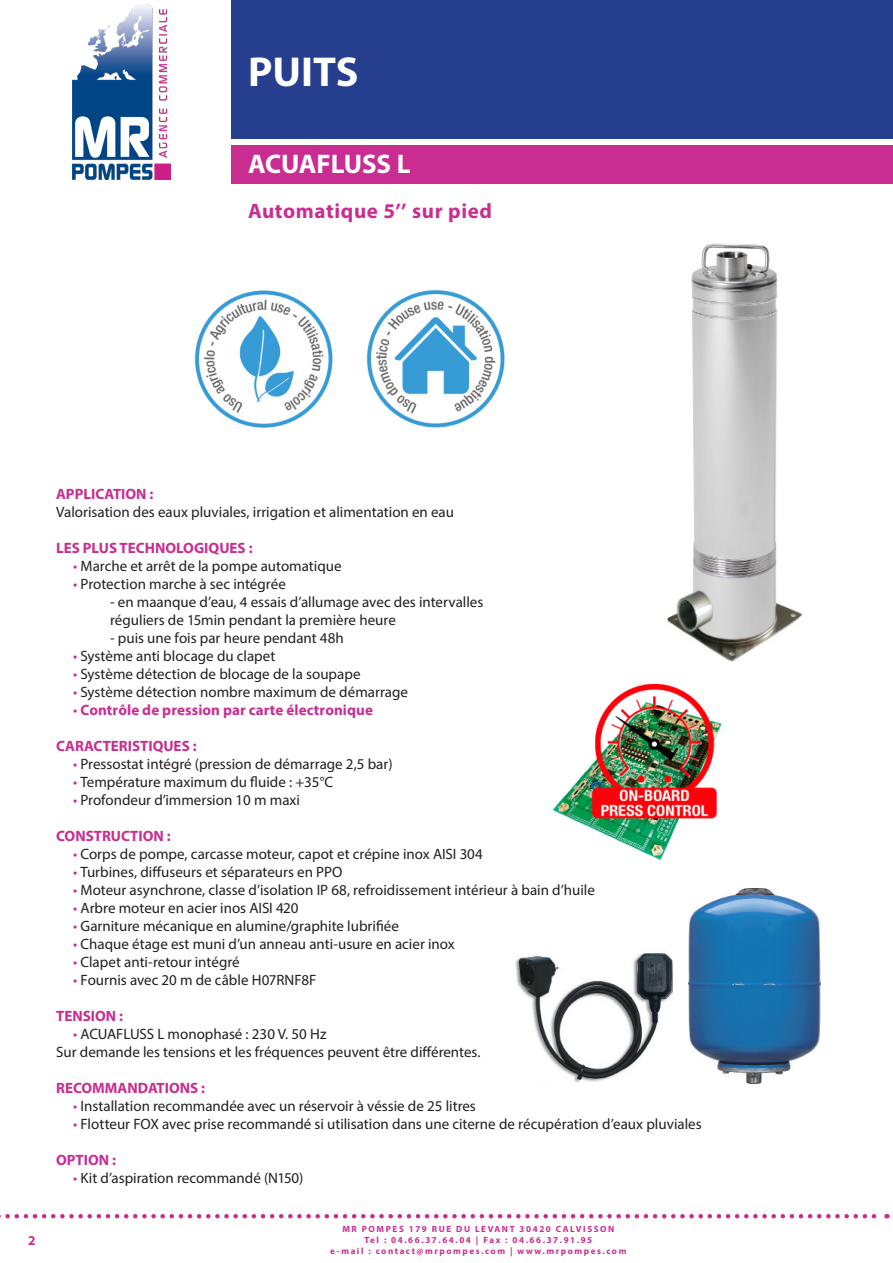
<style>
.page{position:relative;width:893px;height:1263px;background:#fff}
.page>*{position:absolute;margin:0;border:0;box-sizing:border-box;transform-origin:0 0}
.t1{font:700 42px "Myriad Pro";color:#fff}
.t2{font:700 27px "Myriad Pro";color:#fff}
.t3{font:700 21px "Myriad Pro";letter-spacing:.03em;color:#c92d92}
.SsTitre_haut_de_page{font:15px "Myriad Pro";color:#231f20}
.t4{font:700 15px "Myriad Pro";color:#c92d92}
.t5{font:700 13.5px "Myriad Pro";color:#c92d92}
.t6{font:700 9px/10.8px "Myriad Pro";letter-spacing:.175em;color:#c92d92;text-align:center}
.s1{color:#c92d92}
.s2{font-weight:400}
</style>
<div class="page">
<div style="left:231px;top:0;width:662px;height:138px;background:#253f8e"></div>
<div style="left:231px;top:146px;width:662px;height:38px;background:#c92d92"></div>
<img style="left:72px;top:5px;width:98px;height:174px">
<svg style="left:0;top:1214px;width:887px;height:4px"></svg>
<img style="left:553px;top:684px;width:169px;height:176px">
<img style="left:667px;top:243px;width:136px;height:419px">
<img style="left:194px;top:290px;width:139px;height:138px">
<img style="left:366px;top:289px;width:139px;height:139px">
<img style="left:689px;top:889px;width:131px;height:195px">
<img style="left:515px;top:953px;width:158px;height:129px">
<h1 class="t1" style="left:248px;top:44px;width:112px">PUITS</h1>
<h2 class="t2" style="left:248px;top:147px;width:164px">ACUAFLUSS L</h2>
<h3 class="t3" style="left:248px;top:198px;width:245px">Automatique 5’’ sur pied</h3>
<p class="t4" style="left:56px;top:484px;width:99px">APPLICATION :</p>
<p class="SsTitre_haut_de_page" style="left:56px;top:503px;width:399px">Valorisation des eaux pluviales, irrigation et alimentation en eau</p>
<p class="t4" style="left:56px;top:538px;width:198px">LES PLUS TECHNOLOGIQUES :</p>
<p class="SsTitre_haut_de_page" style="left:73px;top:557px;width:270px"><span class="s1">•</span> Marche et arrêt de la pompe automatique</p>
<p class="SsTitre_haut_de_page" style="left:73px;top:575px;width:214px"><span class="s1">•</span> Protection marche à sec intégrée</p>
<p class="SsTitre_haut_de_page" style="left:110px;top:593px;width:375px">- en maanque d’eau, 4 essais d’allumage avec des intervalles</p>
<p class="SsTitre_haut_de_page" style="left:110px;top:611px;width:287px">réguliers de 15min pendant la première heure</p>
<p class="SsTitre_haut_de_page" style="left:110px;top:629px;width:235px">- puis une fois par heure pendant 48h</p>
<p class="SsTitre_haut_de_page" style="left:73px;top:647px;width:204px"><span class="s1">•</span> Système anti blocage du clapet</p>
<p class="SsTitre_haut_de_page" style="left:73px;top:665px;width:289px"><span class="s1">•</span> Système détection de blocage de la soupape</p>
<p class="SsTitre_haut_de_page" style="left:73px;top:683px;width:336px"><span class="s1">•</span> Système détection nombre maximum de démarrage</p>
<p class="t4" style="left:73px;top:700px;width:301px"><span class="s2">•</span> Contrôle de pression par carte électronique</p>
<p class="t4" style="left:56px;top:736px;width:142px">CARACTERISTIQUES :</p>
<p class="SsTitre_haut_de_page" style="left:73px;top:755px;width:321px"><span class="s1">•</span> Pressostat intégré (pression de démarrage 2,5 bar)</p>
<p class="SsTitre_haut_de_page" style="left:73px;top:773px;width:261px"><span class="s1">•</span> Température maximum du fluide : +35°C</p>
<p class="SsTitre_haut_de_page" style="left:73px;top:791px;width:228px"><span class="s1">•</span> Profondeur d’immersion 10 m maxi</p>
<p class="t4" style="left:56px;top:826px;width:116px">CONSTRUCTION :</p>
<p class="SsTitre_haut_de_page" style="left:73px;top:845px;width:411px"><span class="s1">•</span> Corps de pompe, carcasse moteur, capot et crépine inox AISI 304</p>
<p class="SsTitre_haut_de_page" style="left:73px;top:863px;width:271px"><span class="s1">•</span> Turbines, diffuseurs et séparateurs en PPO</p>
<p class="SsTitre_haut_de_page" style="left:73px;top:881px;width:523px"><span class="s1">•</span> Moteur asynchrone, classe d’isolation IP 68, refroidissement intérieur à bain d’huile</p>
<p class="SsTitre_haut_de_page" style="left:73px;top:899px;width:227px"><span class="s1">•</span> Arbre moteur en acier inos AISI 420</p>
<p class="SsTitre_haut_de_page" style="left:73px;top:917px;width:327px"><span class="s1">•</span> Garniture mécanique en alumine/graphite lubrifiée</p>
<p class="SsTitre_haut_de_page" style="left:73px;top:935px;width:383px"><span class="s1">•</span> Chaque étage est muni d’un anneau anti-usure en acier inox</p>
<p class="SsTitre_haut_de_page" style="left:73px;top:953px;width:168px"><span class="s1">•</span> Clapet anti-retour intégré</p>
<p class="SsTitre_haut_de_page" style="left:73px;top:971px;width:245px"><span class="s1">•</span> Fournis avec 20 m de câble H07RNF8F</p>
<p class="t4" style="left:56px;top:1006px;width:68px">TENSION :</p>
<p class="SsTitre_haut_de_page" style="left:73px;top:1025px;width:255px"><span class="s1">•</span> ACUAFLUSS L monophasé : 230 V. 50 Hz</p>
<p class="SsTitre_haut_de_page" style="left:56px;top:1043px;width:426px">Sur demande les tensions et les fréquences peuvent être différentes.</p>
<p class="t4" style="left:56px;top:1078px;width:151px">RECOMMANDATIONS :</p>
<p class="SsTitre_haut_de_page" style="left:73px;top:1097px;width:404px"><span class="s1">•</span> Installation recommandée avec un réservoir à véssie de 25 litres</p>
<p class="SsTitre_haut_de_page" style="left:73px;top:1115px;width:630px"><span class="s1">•</span> Flotteur FOX avec prise recommandé si utilisation dans une citerne de récupération d’eaux pluviales</p>
<p class="t4" style="left:56px;top:1150px;width:62px">OPTION :</p>
<p class="SsTitre_haut_de_page" style="left:73px;top:1169px;width:232px"><span class="s1">•</span> Kit d’aspiration recommandé (N150)</p>
<p class="t5" style="left:28px;top:1231px;width:9px">2</p>
<p class="t6" style="left:330px;top:1223px;width:298px">MR POMPES 179 RUE DU LEVANT 30420 CALVISSON<br>Tel : 04.66.37.64.04 | Fax : 04.66.37.91.95<br>e-mail : contact@mrpompes.com | www.mrpompes.com</p>
</div>
